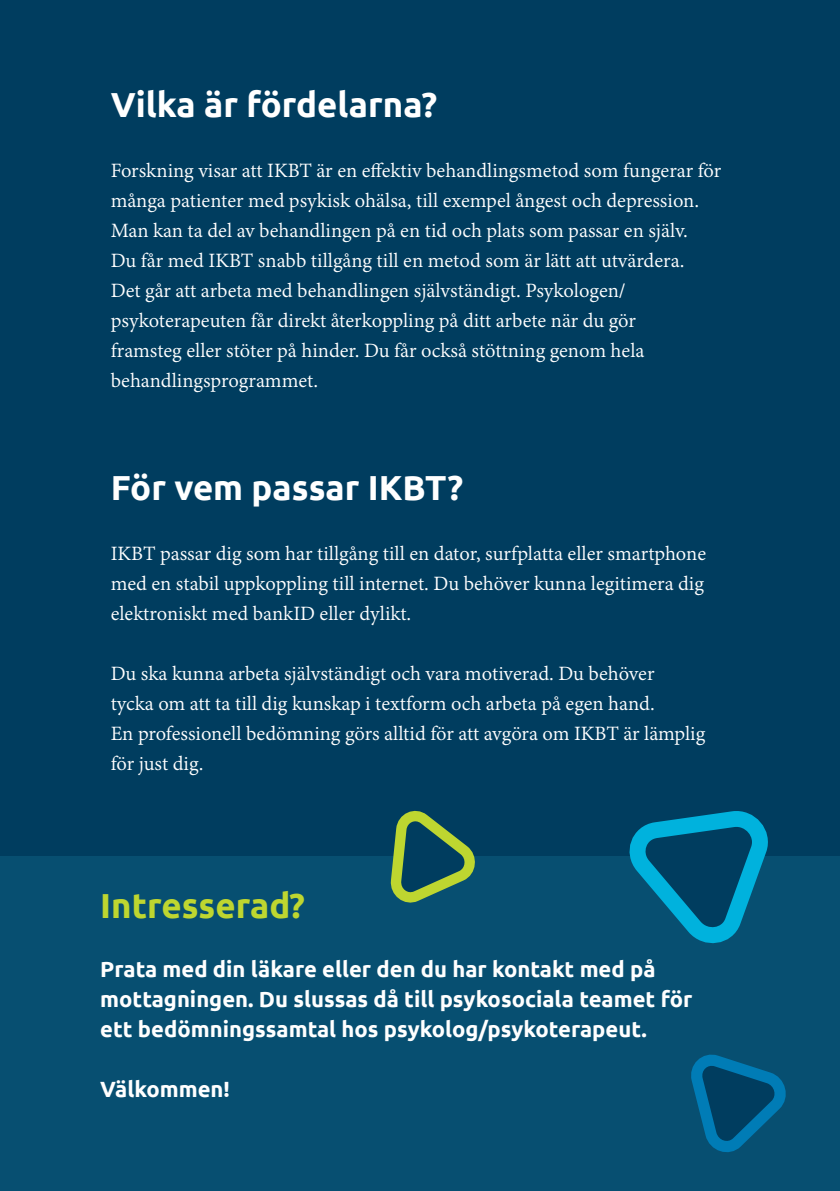
<style>
.page{position:relative;width:840px;height:1191px;background:#fff}
.page>*{position:absolute;margin:0;border:0;box-sizing:border-box;transform-origin:0 0}
.t1{font:700 34.8px "Ubuntu";color:#fff}
.t2{font:700 34.8px "Ubuntu";color:#bed630}
.t3{font:22px/30px "Adobe Devanagari";color:#fff}
.t4{font:700 22px/30px "Ubuntu";color:#fff}
</style>
<div class="page">
<div style="left:0;top:0;width:839px;height:856px;background:#003d5f"></div>
<div style="left:0;top:856px;width:839px;height:335px;background:#074f71"></div>
<svg style="left:629px;top:811px;width:138px;height:130px"></svg>
<svg style="left:390px;top:810px;width:85px;height:93px"></svg>
<svg style="left:691px;top:1054px;width:95px;height:98px"></svg>
<p class="t1" style="left:111px;top:83px;width:328px">Vilka är fördelarna?</p>
<p class="t3" style="left:111px;top:157px;width:611px">Forskning visar att IKBT är en effektiv behandlingsmetod som fungerar för många patienter med psykisk ohälsa, till exempel ångest och depression.</p>
<p class="t3" style="left:111px;top:217px;width:578px">Man kan ta del av behandlingen på en tid och plats som passar en själv.</p>
<p class="t3" style="left:111px;top:247px;width:575px">Du får med IKBT snabb tillgång till en metod som är lätt att utvärdera.<br>Det går att arbeta med behandlingen självständigt. Psykologen/ psykoterapeuten får direkt återkoppling på ditt arbete när du gör framsteg eller stöter på hinder. Du får också stöttning genom hela behandlingsprogrammet.</p>
<p class="t1" style="left:111px;top:467px;width:354px">För vem passar IKBT?</p>
<p class="t3" style="left:111px;top:540px;width:596px;text-align:justify">IKBT passar dig som har tillgång till en dator, surfplatta eller smartphone med en stabil uppkoppling till internet. Du behöver kunna legitimera dig elektroniskt med bankID eller dylikt.</p>
<p class="t3" style="left:111px;top:660px;width:596px">Du ska kunna arbeta självständigt och vara motiverad. Du behöver<br>tycka om att ta till dig kunskap i textform och arbeta på egen hand.<br>En professionell bedömning görs alltid för att avgöra om IKBT är lämplig för just dig.</p>
<p class="t2" style="left:100px;top:884px;width:206px">Intresserad?</p>
<p class="t4" style="left:100px;top:953px;width:593px">Prata med din läkare eller den du har kontakt med på mottagningen. Du slussas då till psykosociala teamet för ett bedömningssamtal hos psykolog/psykoterapeut.</p>
<p class="t4" style="left:100px;top:1073px;width:131px">Välkommen!</p>
</div>
